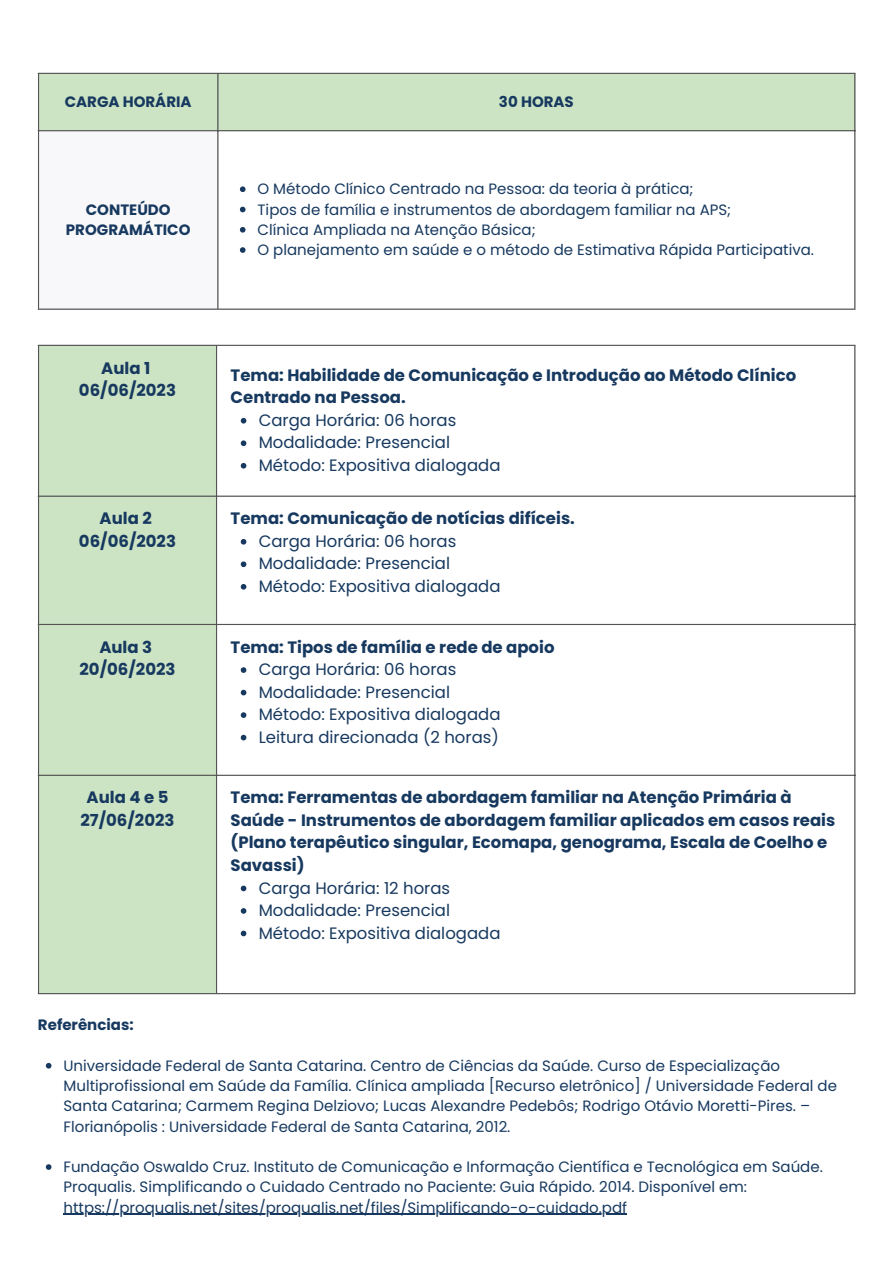
<style>
.page{position:relative;width:893px;height:1264px;background:#fff}
.page>*{position:absolute;margin:0;border:0;box-sizing:border-box;transform-origin:0 0}
.t1{font:700 16.5px/22.5px "Poppins";color:#17395f}
.t2{font:16.5px "Poppins";color:#17395f}
.t3{font:15px/20.2px "Poppins";color:#17395f}
.t4{font:700 15px/20.2px "Poppins";color:#17395f;text-align:center}
</style>
<div class="page">
<div style="left:39px;top:74px;width:815px;height:56px;background:#cce3c4"></div>
<div style="left:38px;top:130px;width:180px;height:179px;background:#f8f8fa"></div>
<svg style="left:240px;top:186px;width:5px;height:6px"></svg>
<svg style="left:240px;top:207px;width:5px;height:5px"></svg>
<svg style="left:240px;top:227px;width:5px;height:5px"></svg>
<svg style="left:240px;top:247px;width:5px;height:6px"></svg>
<hr style="left:38px;top:74px;width:1px;height:234px;background:#545454">
<hr style="left:217px;top:74px;width:1px;height:234px;background:#545454">
<hr style="left:854px;top:74px;width:1px;height:234px;background:#545454">
<hr style="left:38px;top:73px;width:817px;height:1px;background:#545454">
<hr style="left:38px;top:130px;width:817px;height:1px;background:#545454">
<hr style="left:38px;top:308px;width:817px;height:2px;background:#545454">
<div style="left:39px;top:346px;width:177px;height:647px;background:#cce3c4"></div>
<svg style="left:217px;top:346px;width:637px;height:647px"></svg>
<svg style="left:241px;top:418px;width:5px;height:5px"></svg>
<svg style="left:241px;top:440px;width:5px;height:6px"></svg>
<svg style="left:241px;top:463px;width:5px;height:5px"></svg>
<svg style="left:241px;top:539px;width:5px;height:5px"></svg>
<svg style="left:241px;top:561px;width:5px;height:6px"></svg>
<svg style="left:241px;top:584px;width:5px;height:5px"></svg>
<svg style="left:241px;top:667px;width:5px;height:6px"></svg>
<svg style="left:241px;top:689px;width:5px;height:6px"></svg>
<svg style="left:241px;top:712px;width:5px;height:6px"></svg>
<svg style="left:241px;top:734px;width:5px;height:6px"></svg>
<svg style="left:241px;top:885px;width:5px;height:6px"></svg>
<svg style="left:241px;top:908px;width:5px;height:5px"></svg>
<svg style="left:241px;top:930px;width:5px;height:6px"></svg>
<hr style="left:38px;top:346px;width:1px;height:647px;background:#545454">
<hr style="left:216px;top:346px;width:1px;height:647px;background:#545454">
<hr style="left:854px;top:346px;width:1px;height:647px;background:#545454">
<hr style="left:38px;top:345px;width:817px;height:1px;background:#545454">
<hr style="left:38px;top:495px;width:817px;height:1px;background:#545454">
<hr style="left:38px;top:624px;width:817px;height:1px;background:#545454">
<hr style="left:38px;top:774px;width:817px;height:1px;background:#545454">
<hr style="left:38px;top:993px;width:817px;height:1px;background:#545454">
<svg style="left:46px;top:1062px;width:5px;height:6px"></svg>
<svg style="left:46px;top:1164px;width:5px;height:5px"></svg>
<hr style="left:63px;top:1213px;width:564px;height:1px;background:#17395f">
<p class="t4" style="left:65px;top:91px;width:128px">CARGA HORÁRIA</p>
<p class="t4" style="left:499px;top:91px;width:76px">30 HORAS</p>
<p class="t4" style="left:66px;top:199px;width:126px">CONTEÚDO<br>PROGRAMÁTICO</p>
<p class="t1" style="left:101px;top:356px;width:51px">Aula 1</p>
<p class="t1" style="left:79px;top:379px;width:99px">06/06/2023</p>
<p class="t3" style="left:257px;top:179px;width:437px">O Método Clínico Centrado na Pessoa: da teoria à prática;</p>
<p class="t3" style="left:257px;top:199px;width:475px">Tipos de família e instrumentos de abordagem familiar na APS;</p>
<p class="t3" style="left:257px;top:219px;width:280px">Clínica Ampliada na Atenção Básica;</p>
<p class="t3" style="left:257px;top:240px;width:558px">O planejamento em saúde e o método de Estimativa Rápida Participativa.</p>
<p class="t1" style="left:230px;top:364px;width:567px">Tema: Habilidade de Comunicação e Introdução ao Método Clínico<br>Centrado na Pessoa.</p>
<p class="t2" style="left:259px;top:408px;width:199px">Carga Horária: 06 horas</p>
<p class="t2" style="left:259px;top:431px;width:193px">Modalidade: Presencial</p>
<p class="t2" style="left:259px;top:453px;width:243px">Método: Expositiva dialogada</p>
<p class="t1" style="left:79px;top:507px;width:99px;text-align:center">Aula 2<br>06/06/2023</p>
<p class="t1" style="left:230px;top:507px;width:346px">Tema: Comunicação de notícias difíceis.</p>
<p class="t2" style="left:259px;top:529px;width:199px">Carga Horária: 06 horas</p>
<p class="t2" style="left:259px;top:552px;width:193px">Modalidade: Presencial</p>
<p class="t2" style="left:259px;top:574px;width:243px">Método: Expositiva dialogada</p>
<p class="t1" style="left:99px;top:635px;width:54px">Aula 3</p>
<p class="t1" style="left:79px;top:658px;width:97px">20/06/2023</p>
<p class="t1" style="left:230px;top:635px;width:325px">Tema: Tipos de família e rede de apoio</p>
<p class="t2" style="left:259px;top:658px;width:199px">Carga Horária: 06 horas</p>
<p class="t2" style="left:259px;top:680px;width:193px">Modalidade: Presencial</p>
<p class="t2" style="left:259px;top:703px;width:243px">Método: Expositiva dialogada</p>
<p class="t2" style="left:259px;top:725px;width:242px">Leitura direcionada (2 horas)</p>
<p class="t1" style="left:80px;top:786px;width:95px;text-align:center">Aula4e5<br>27/06/2023</p>
<p class="t1" style="left:230px;top:786px;width:606px">Tema: Ferramentas de abordagem familiar na Atenção Primária à Saúde - Instrumentos de abordagem familiar aplicados em casos reais (Plano terapêutico singular, Ecomapa, genograma, Escala de Coelho e Savassi)</p>
<p class="t2" style="left:259px;top:876px;width:193px">Carga Horária: 12 horas</p>
<p class="t2" style="left:259px;top:898px;width:193px">Modalidade: Presencial</p>
<p class="t2" style="left:259px;top:921px;width:243px">Método: Expositiva dialogada</p>
<p class="t4" style="left:38px;top:1014px;width:97px">Referências:</p>
<p class="t3" style="left:63px;top:1055px;width:775px">Universidade Federal de Santa Catarina. Centro de Ciências da Saúde. Curso de Especialização Multiprofissional em Saúde da Família. Clínica ampliada [Recurso eletrônico] / Universidade Federal de Santa Catarina; Carmem Regina Delziovo; Lucas Alexandre Pedebôs; Rodrigo Otávio Moretti-Pires. – Florianópolis : Universidade Federal de Santa Catarina, 2012.</p>
<p class="t3" style="left:63px;top:1156px;width:760px">Fundação Oswaldo Cruz. Instituto de Comunicação e Informação Científica e Tecnológica em Saúde.<br>Proqualis. Simplificando o Cuidado Centrado no Paciente: Guia Rápido. 2014. Disponível em: https://proqualis.net/sites/proqualis.net/files/Simplificando-o-cuidado.pdf</p>
</div>
